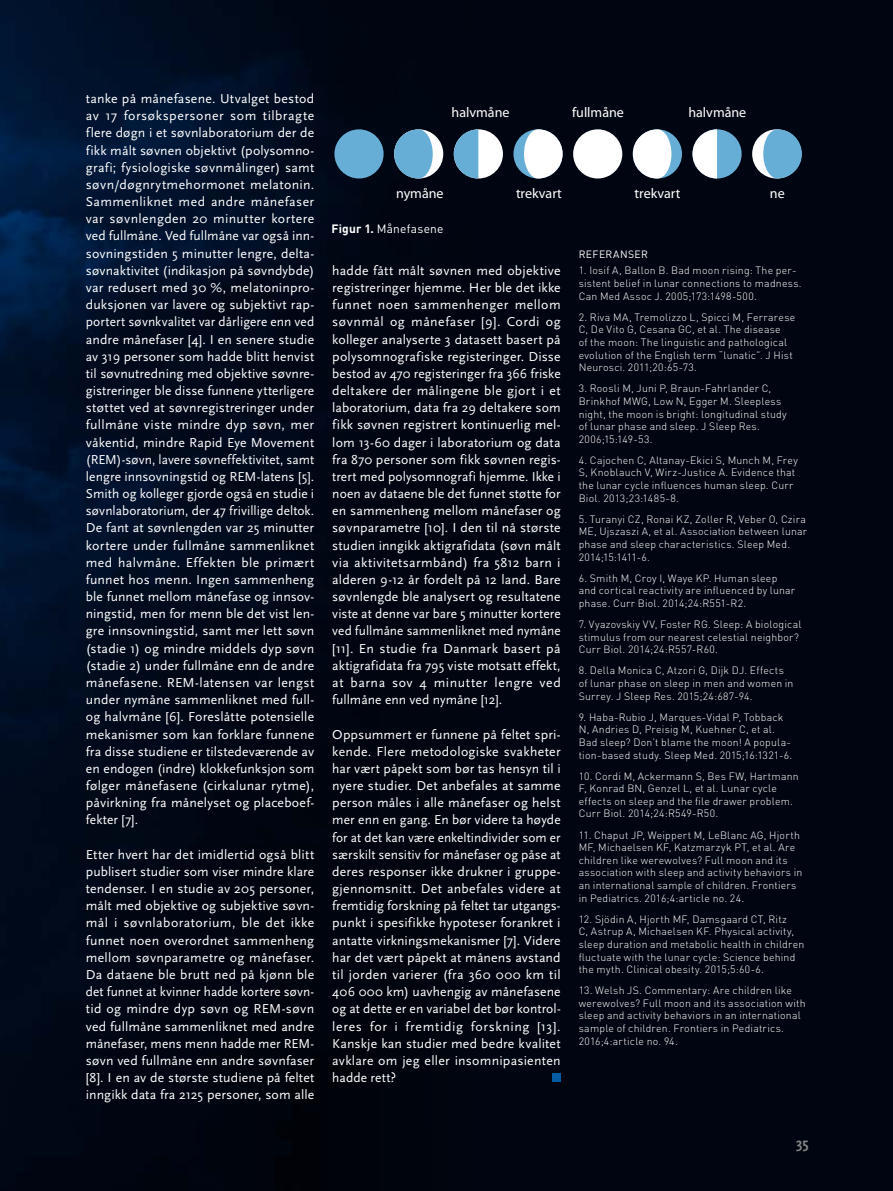
<style>
.page{position:relative;width:893px;height:1191px;background:#000611}
.page>*{position:absolute;margin:0;border:0;box-sizing:border-box;transform-origin:0 0}
.t1{font:700 15px "Scala Sans";color:#868786}
.t2{font:14.1px "Myriad Pro";color:#fff}
.t3{font:13.5px/17.1px "Scala Sans";letter-spacing:.015em;color:#fff;text-align:justify}
.t4{font:12px "DIN Pro";letter-spacing:.015em;color:#fff}
.t5{font:300 10.5px/12.6px "DIN Pro";letter-spacing:.02em;color:#fff}
.t6{font:10.5px "DIN Pro";letter-spacing:.035em;color:#fff}
.s1{font-weight:700}
</style>
<div class="page">
<img style="left:0;top:0;width:478px;height:1043px">
<div style="left:552px;top:1073px;width:9px;height:9px;background:#005ba1"></div>
<div style="left:334px;top:129px;width:50px;height:49px;background:#67aed7;border-radius:50%"></div>
<div style="left:573px;top:129px;width:49px;height:49px;background:#fff;border-radius:50%"></div>
<div style="left:633px;top:129px;width:49px;height:49px;background:#67aed7;border-radius:50%"></div>
<div style="left:692px;top:129px;width:50px;height:49px;background:#67aed7;border-radius:50%"></div>
<div style="left:752px;top:129px;width:49px;height:49px;background:#fff;border-radius:50%"></div>
<div style="left:394px;top:129px;width:49px;height:49px;background:#fff;border-radius:50%"></div>
<svg style="left:394px;top:129px;width:39px;height:50px"></svg>
<svg style="left:633px;top:129px;width:38px;height:50px"></svg>
<div style="left:513px;top:129px;width:50px;height:49px;background:#67aed7;border-radius:50%"></div>
<svg style="left:524px;top:129px;width:39px;height:49px"></svg>
<svg style="left:763px;top:129px;width:39px;height:49px"></svg>
<div style="left:454px;top:129px;width:49px;height:49px;background:#fff;border-radius:50%"></div>
<svg style="left:454px;top:129px;width:24px;height:49px"></svg>
<svg style="left:692px;top:129px;width:25px;height:49px"></svg>
<p class="t3" style="left:86px;top:90px;width:230px">tanke på månefasene. Utvalget bestod av 17 forsøkspersoner som tilbragte flere døgn i et søvnlaboratorium der de fikk målt søvnen objektivt (polysomno&shy;grafi; fysiologiske søvnmålinger) samt søvn/døgnrytmehormonet melatonin.<br>Sammenliknet med andre månefaser var søvnlengden 20 minutter kortere ved fullmåne. Ved fullmåne var også inn&shy;sovningstiden 5 minutter lengre, delta&shy;søvnaktivitet (indikasjon på søvndybde) var redusert med 30 %, melatoninpro&shy;duksjonen var lavere og subjektivt rap&shy;portert søvnkvalitet var dårligere enn ved andre månefaser [4]. I en senere studie av 319 personer som hadde blitt henvist til søvnutredning med objektive søvnre&shy;gistreringer ble disse funnene ytterligere støttet ved at søvnregistreringer under fullmåne viste mindre dyp søvn, mer våkentid, mindre Rapid Eye Movement (REM)-søvn, lavere søvneffektivitet, samt lengre innsovningstid og REM-latens [5].<br>Smith og kolleger gjorde også en studie i søvnlaboratorium, der 47 frivillige deltok.<br>De fant at søvnlengden var 25 minutter kortere under fullmåne sammenliknet med halvmåne. Effekten ble primært funnet hos menn. Ingen sammenheng ble funnet mellom månefase og innsov&shy;ningstid, men for menn ble det vist len&shy;gre innsovningstid, samt mer lett søvn (stadie 1) og mindre middels dyp søvn (stadie 2) under fullmåne enn de andre månefasene. REM-latensen var lengst under nymåne sammenliknet med full&shy;og halvmåne [6]. Foreslåtte potensielle mekanismer som kan forklare funnene fra disse studiene er tilstedeværende av en endogen (indre) klokkefunksjon som følger månefasene (cirkalunar rytme), påvirkning fra månelyset og placeboef&shy;fekter [7].</p>
<p class="t3" style="left:86px;top:846px;width:230px">Etter hvert har det imidlertid også blitt publisert studier som viser mindre klare tendenser. I en studie av 205 personer, målt med objektive og subjektive søvn&shy;mål i søvnlaboratorium, ble det ikke funnet noen overordnet sammenheng mellom søvnparametre og månefaser.<br>Da dataene ble brutt ned på kjønn ble det funnet at kvinner hadde kortere søvn&shy;tid og mindre dyp søvn og REM-søvn ved fullmåne sammenliknet med andre månefaser, mens menn hadde mer REM&shy;søvn ved fullmåne enn andre søvnfaser [8]. I en av de største studiene på feltet inngikk data fra 2125 personer, som alle</p>
<p class="t2" style="left:452px;top:103px;width:59px">halvmåne</p>
<p class="t2" style="left:572px;top:103px;width:53px">fullmåne</p>
<p class="t2" style="left:688px;top:103px;width:59px">halvmåne</p>
<p class="t2" style="left:396px;top:185px;width:49px">nymåne</p>
<p class="t4" style="left:331px;top:220px;width:114px"><span class="s1">Figur 1.</span> Månefasene</p>
<p class="t2" style="left:516px;top:185px;width:47px">trekvart</p>
<p class="t2" style="left:635px;top:185px;width:47px">trekvart</p>
<p class="t2" style="left:770px;top:185px;width:16px">ne</p>
<p class="t3" style="left:332px;top:262px;width:230px">hadde fått målt søvnen med objektive registreringer hjemme. Her ble det ikke funnet noen sammenhenger mellom søvnmål og månefaser [9]. Cordi og kolleger analyserte 3 datasett basert på polysomnografiske registeringer. Disse bestod av 470 registeringer fra 366 friske deltakere der målingene ble gjort i et laboratorium, data fra 29 deltakere som fikk søvnen registrert kontinuerlig mel&shy;lom 13-60 dager i laboratorium og data fra 870 personer som fikk søvnen regis&shy;trert med polysomnografi hjemme. Ikke i noen av dataene ble det funnet støtte for en sammenheng mellom månefaser og søvnparametre [10]. I den til nå største studien inngikk aktigrafidata (søvn målt via aktivitetsarmbånd) fra 5812 barn i alderen 9-12 år fordelt på 12 land. Bare søvnlengde ble analysert og resultatene viste at denne var bare 5 minutter kortere ved fullmåne sammenliknet med nymåne [11]. En studie fra Danmark basert på aktigrafidata fra 795 viste motsatt effekt, at barna sov 4 minutter lengre ved fullmåne enn ved nymåne [12].</p>
<p class="t3" style="left:332px;top:726px;width:230px">Oppsummert er funnene på feltet spri&shy;kende. Flere metodologiske svakheter har vært påpekt som bør tas hensyn til i nyere studier. Det anbefales at samme person måles i alle månefaser og helst mer enn en gang. En bør videre ta høyde for at det kan være enkeltindivider som er særskilt sensitiv for månefaser og påse at deres responser ikke drukner i gruppe&shy;gjennomsnitt. Det anbefales videre at fremtidig forskning på feltet tar utgangs&shy;punkt i spesifikke hypoteser forankret i antatte virkningsmekanismer [7]. Videre har det vært påpekt at månens avstand til jorden varierer (fra 360 000 km til 406 000 km) uavhengig av månefasene og at dette er en variabel det bør kontrol&shy;leres for i fremtidig forskning [13].<br>Kanskje kan studier med bedre kvalitet avklare om jeg eller insomnipasienten hadde rett?</p>
<p class="t6" style="left:579px;top:247px;width:71px">REFERANSER</p>
<p class="t5" style="left:579px;top:264px;width:224px">1. Iosif A, Ballon B. Bad moon rising: The per&shy;sistent belief in lunar connections to madness.<br>Can Med Assoc J. 2005;173:1498-500.</p>
<p class="t5" style="left:579px;top:310px;width:218px">2. Riva MA, Tremolizzo L, Spicci M, Ferrarese C, De Vito G, Cesana GC, et al. The disease<br>of the moon: The linguistic and pathological evolution of the English term “lunatic”. J Hist Neurosci. 2011;20:65-73.</p>
<p class="t5" style="left:579px;top:382px;width:210px">3. Roosli M, Juni P, Braun-Fahrlander C, Brinkhof MWG, Low N, Egger M. Sleepless night, the moon is bright: longitudinal study of lunar phase and sleep. J Sleep Res.<br>2006;15:149-53.</p>
<p class="t5" style="left:579px;top:453px;width:221px">4. Cajochen C, Altanay-Ekici S, Munch M, Frey S, Knoblauch V, Wirz-Justice A. Evidence that the lunar cycle influences human sleep. Curr Biol. 2013;23:1485-8.</p>
<p class="t5" style="left:579px;top:512px;width:230px">5. Turanyi CZ, Ronai KZ, Zoller R, Veber O, Czira ME, Ujszaszi A, et al. Association between lunar phase and sleep characteristics. Sleep Med.<br>2014;15:1411-6.</p>
<p class="t5" style="left:579px;top:571px;width:218px">6. Smith M, Croy I, Waye KP. Human sleep and cortical reactivity are influenced by lunar phase. Curr Biol. 2014;24:R551-R2.</p>
<p class="t5" style="left:579px;top:617px;width:224px">7. Vyazovskiy VV, Foster RG. Sleep: A biological stimulus from our nearest celestial neighbor?<br>Curr Biol. 2014;24:R557-R60.</p>
<p class="t5" style="left:579px;top:664px;width:216px">8. Della Monica C, Atzori G, Dijk DJ. Effects of lunar phase on sleep in men and women in<br>Surrey. J Sleep Res. 2015;24:687-94.</p>
<p class="t5" style="left:579px;top:710px;width:215px">9. Haba-Rubio J, Marques-Vidal P, Tobback N, Andries D, Preisig M, Kuehner C, et al.<br>Bad sleep? Don’t blame the moon! A popula&shy;tion-based study. Sleep Med. 2015;16:1321-6.</p>
<p class="t5" style="left:579px;top:769px;width:221px">10. Cordi M, Ackermann S, Bes FW, Hartmann F, Konrad BN, Genzel L, et al. Lunar cycle effects on sleep and the file drawer problem.<br>Curr Biol. 2014;24:R549-R50.</p>
<p class="t5" style="left:579px;top:828px;width:225px">11. Chaput JP, Weippert M, LeBlanc AG, Hjorth MF, Michaelsen KF, Katzmarzyk PT, et al. Are children like werewolves? Full moon and its association with sleep and activity behaviors in an international sample of children. Frontiers in Pediatrics. 2016;4:article no. 24.</p>
<p class="t5" style="left:579px;top:912px;width:227px">12. Sjödin A, Hjorth MF, Damsgaard CT, Ritz<br>C, Astrup A, Michaelsen KF. Physical activity, sleep duration and metabolic health in children fluctuate with the lunar cycle: Science behind the myth. Clinical obesity. 2015;5:60-6.</p>
<p class="t5" style="left:579px;top:983px;width:228px">13. Welsh JS. Commentary: Are children like werewolves? Full moon and its association with sleep and activity behaviors in an international sample of children. Frontiers in Pediatrics.<br>2016;4:article no. 94.</p>
<p class="t1" style="left:796px;top:1134px;width:14px">35</p>
</div>
